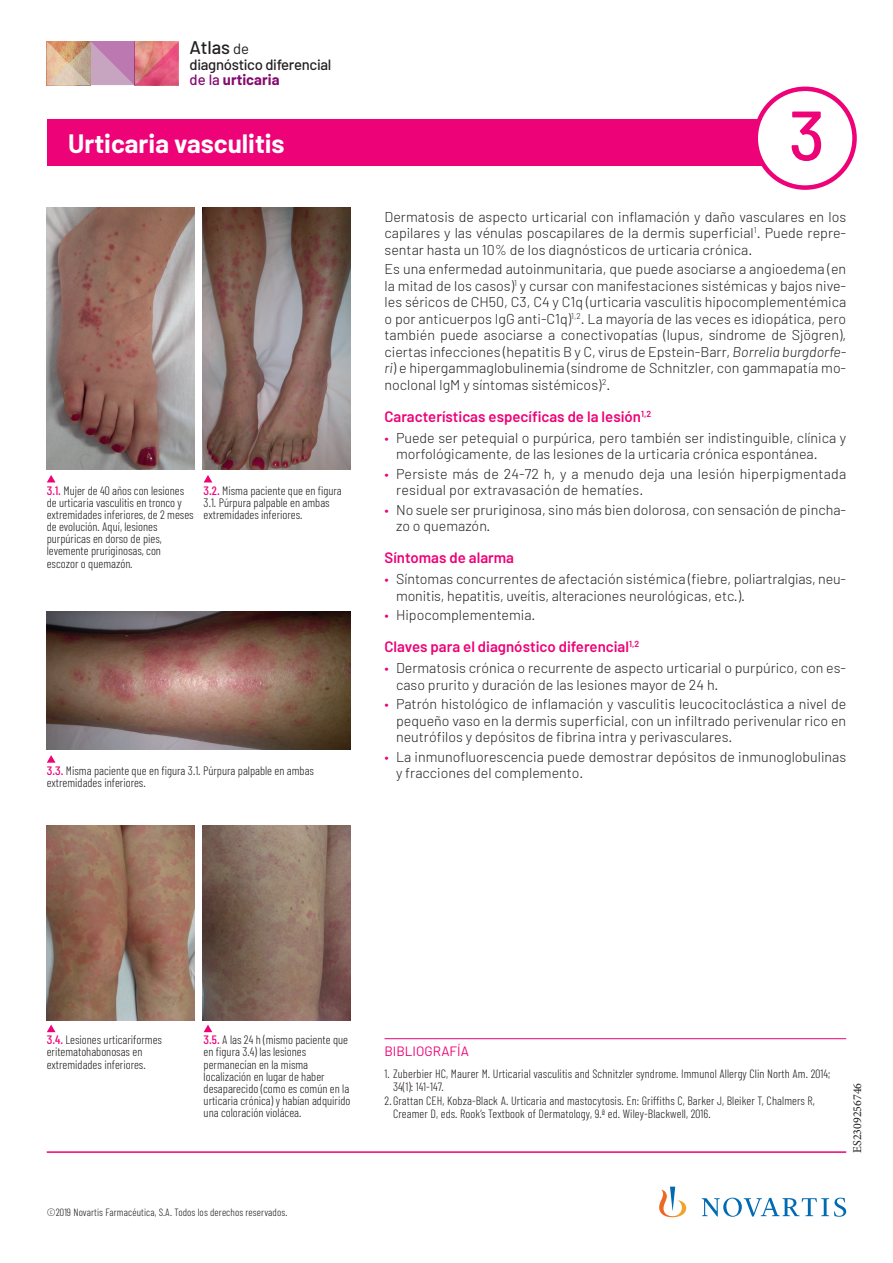
<style>
.page{position:relative;width:893px;height:1263px;background:#fff}
.page>*{position:absolute;margin:0;border:0;box-sizing:border-box;transform-origin:0 0}
.t1{font:500 69.9px "Barlow";color:#ed0277}
.TITOL_blanc{font:700 25.95px "Barlow";color:#fff}
.t2{font:500 18.3px "Barlow";color:#231f20}
.Ladillo_MAGENTA{font:600 15px "Barlow";color:#ed0277}
.t3{font:500 14.85px/15.1px "Barlow";letter-spacing:-.02em;color:#231f20}
.TEXT_gral{font:300 14.25px/16.5px "Barlow";color:#231f20}
.Biblio_LADILLO{font:13.5px "Barlow";color:#ed0277}
.PEU_FOTO{font:300 12.15px/12.1px "Barlow Condensed";color:#231f20}
.Biblio{font:300 12px/13.5px "Barlow Condensed";letter-spacing:.01em;color:#231f20}
.t4{font:12px "Minion Pro";color:#1d1d1b}
.t5{font:300 10.5px "Barlow Condensed";letter-spacing:.01em;color:#231f20}
.s1{font-weight:400;font-size:14.85px}
.s2{color:#850a70}
.s3{font-weight:700;color:#850a70}
.s4{font-weight:500;color:#ed0277}
.s5{font-style:italic}
.s6{color:#ed0277}
</style>
<div class="page">
<svg style="left:659px;top:1187px;width:187px;height:30px"></svg>
<svg style="left:47px;top:41px;width:132px;height:44px;background:#d18e97"></svg>
<div style="left:47px;top:119px;width:757px;height:47px;background:#ed0277"></div>
<hr style="left:47px;top:1151px;width:799px;height:2px;background:#ed0277">
<hr style="left:384px;top:1038px;width:462px;height:1px;background:#ed0277">
<div style="left:756px;top:89px;width:98px;height:99px;background:#fff;border-radius:50%"></div>
<div style="left:753px;top:87px;width:104px;height:103px;border:4px solid #ed0277;border-radius:50%"></div>
<svg style="left:47px;top:475px;width:9px;height:7px"></svg>
<svg style="left:204px;top:475px;width:8px;height:7px"></svg>
<img style="left:47px;top:207px;width:147px;height:263px">
<img style="left:47px;top:826px;width:147px;height:194px">
<img style="left:203px;top:207px;width:147px;height:263px">
<img style="left:203px;top:826px;width:147px;height:194px">
<svg style="left:47px;top:1024px;width:9px;height:8px"></svg>
<svg style="left:204px;top:1024px;width:8px;height:8px"></svg>
<img style="left:47px;top:611px;width:303px;height:138px">
<svg style="left:47px;top:755px;width:9px;height:8px"></svg>
<p class="t2" style="left:190px;top:36px;width:61px">Atlas <span class="s1">de</span></p>
<p class="t3" style="left:190px;top:56px;width:143px">diagnóstico diferencial <span class="s2">de la</span> <span class="s3">urticaria</span></p>
<p class="TITOL_blanc" style="left:68px;top:127px;width:218px">Urticaria vasculitis</p>
<p class="PEU_FOTO" style="left:47px;top:484px;width:148px"><span class="s4">3.1.</span> Mujer de 40 años con lesiones de urticaria vasculitis en tronco y extremidades inferiores, de 2 meses de evolución. Aquí, lesiones purpúricas en dorso de pies, levemente pruriginosas, con escozor o quemazón.</p>
<p class="PEU_FOTO" style="left:204px;top:484px;width:140px"><span class="s4">3.2.</span> Misma paciente que en figura<br>3.1. Púrpura palpable en ambas extremidades inferiores.</p>
<p class="PEU_FOTO" style="left:47px;top:764px;width:269px"><span class="s4">3.3.</span> Misma paciente que en figura 3.1. Púrpura palpable en ambas extremidades inferiores.</p>
<p class="t1" style="left:788px;top:92px;width:38px">3</p>
<p class="TEXT_gral" style="left:384px;top:208px;width:463px;text-align:justify">Dermatosis de aspecto urticarial con inflamación y daño vasculares en los capilares y las vénulas poscapilares de la dermis superficial<sup>1</sup>. Puede repre&shy;sentar hasta un 10% de los diagnósticos de urticaria crónica.</p>
<p class="TEXT_gral" style="left:384px;top:260px;width:463px;text-align:justify">Es una enfermedad autoinmunitaria, que puede asociarse a angioedema (en la mitad de los casos)<sup>1</sup> y cursar con manifestaciones sistémicas y bajos nive&shy;les séricos de CH50, C3, C4 y C1q (urticaria vasculitis hipocomplementémica o por anticuerpos IgG anti-C1q)<sup>1,2</sup>. La mayoría de las veces es idiopática, pero también puede asociarse a conectivopatías (lupus, síndrome de Sjögren), ciertas infecciones (hepatitis B y C, virus de Epstein-Barr, <span class="s5">Borrelia burgdorfe&shy;ri</span>) e hipergammaglobulinemia (síndrome de Schnitzler, con gammapatía mo&shy;noclonal IgM y síntomas sistémicos)<sup>2</sup>.</p>
<p class="Ladillo_MAGENTA" style="left:384px;top:407px;width:268px">Características específicas de la lesión<sup>1,2</sup></p>
<p class="TEXT_gral" style="left:396px;top:429px;width:452px;text-indent:-11px"><span class="s6">•</span> Puede ser petequial o purpúrica, pero también ser indistinguible, clínica y morfológicamente, de las lesiones de la urticaria crónica espontánea.</p>
<p class="TEXT_gral" style="left:396px;top:465px;width:451px;text-indent:-12px"><span class="s6">•</span> Persiste más de 24-72 h, y a menudo deja una lesión hiperpigmentada residual por extravasación de hematíes.</p>
<p class="TEXT_gral" style="left:396px;top:501px;width:452px;text-indent:-11px"><span class="s6">•</span> No suele ser pruriginosa, sino más bien dolorosa, con sensación de pincha&shy;zo o quemazón.</p>
<p class="Ladillo_MAGENTA" style="left:384px;top:549px;width:131px">Síntomas de alarma</p>
<p class="TEXT_gral" style="left:396px;top:570px;width:452px;text-indent:-11px"><span class="s6">•</span> Síntomas concurrentes de afectación sistémica (fiebre, poliartralgias, neu&shy;monitis, hepatitis, uveítis, alteraciones neurológicas, etc.).</p>
<p class="TEXT_gral" style="left:384px;top:606px;width:152px"><span class="s6">•</span> Hipocomplementemia.</p>
<p class="Ladillo_MAGENTA" style="left:384px;top:638px;width:256px">Claves para el diagnóstico diferencial<sup>1,2</sup></p>
<p class="TEXT_gral" style="left:396px;top:659px;width:452px;text-indent:-11px"><span class="s6">•</span> Dermatosis crónica o recurrente de aspecto urticarial o purpúrico, con es&shy;caso prurito y duración de las lesiones mayor de 24 h.</p>
<p class="TEXT_gral" style="left:396px;top:695px;width:452px;text-align:justify;text-indent:-11px"><span class="s6">•</span> Patrón histológico de inflamación y vasculitis leucocitoclástica a nivel de pequeño vaso en la dermis superficial, con un infiltrado perivenular rico en neutrófilos y depósitos de fibrina intra y perivasculares.</p>
<p class="TEXT_gral" style="left:396px;top:748px;width:452px;text-indent:-11px"><span class="s6">•</span> La inmunofluorescencia puede demostrar depósitos de inmunoglobulinas y fracciones del complemento.</p>
<p class="PEU_FOTO" style="left:47px;top:1033px;width:117px"><span class="s4">3.4.</span> Lesiones urticariformes eritematohabonosas en extremidades inferiores.</p>
<p class="PEU_FOTO" style="left:204px;top:1033px;width:148px"><span class="s4">3.5.</span> A las 24 h (mismo paciente que en figura 3.4) las lesiones permanecían en la misma localización en lugar de haber desaparecido (como es común en la urticaria crónica) y habían adquirido una coloración violácea.</p>
<p class="t5" style="left:47px;top:1206px;width:242px">©2019 Novartis Farmacéutica, S.A. Todos los derechos reservados.</p>
<p class="Biblio_LADILLO" style="left:384px;top:1043px;width:86px">BIBLIOGRAFÍA</p>
<p class="Biblio" style="left:393px;top:1066px;width:439px;text-indent:-9px">1. Zuberbier HC, Maurer M. Urticarial vasculitis and Schnitzler syndrome. Immunol Allergy Clin North Am. 2014;<br>34(1): 141-147.</p>
<p class="Biblio" style="left:393px;top:1093px;width:423px;text-indent:-9px">2.Grattan CEH, Kobza-Black A. Urticaria and mastocytosis. En: Griffiths C, Barker J, Bleiker T, Chalmers R,<br>Creamer D, eds. Rook’s Textbook of Dermatology, 9.ª ed. Wiley-Blackwell, 2016.</p>
<p class="t4" style="left:850px;top:1153px;width:72px;rotate:-90deg">ES2309256746</p>
</div>
